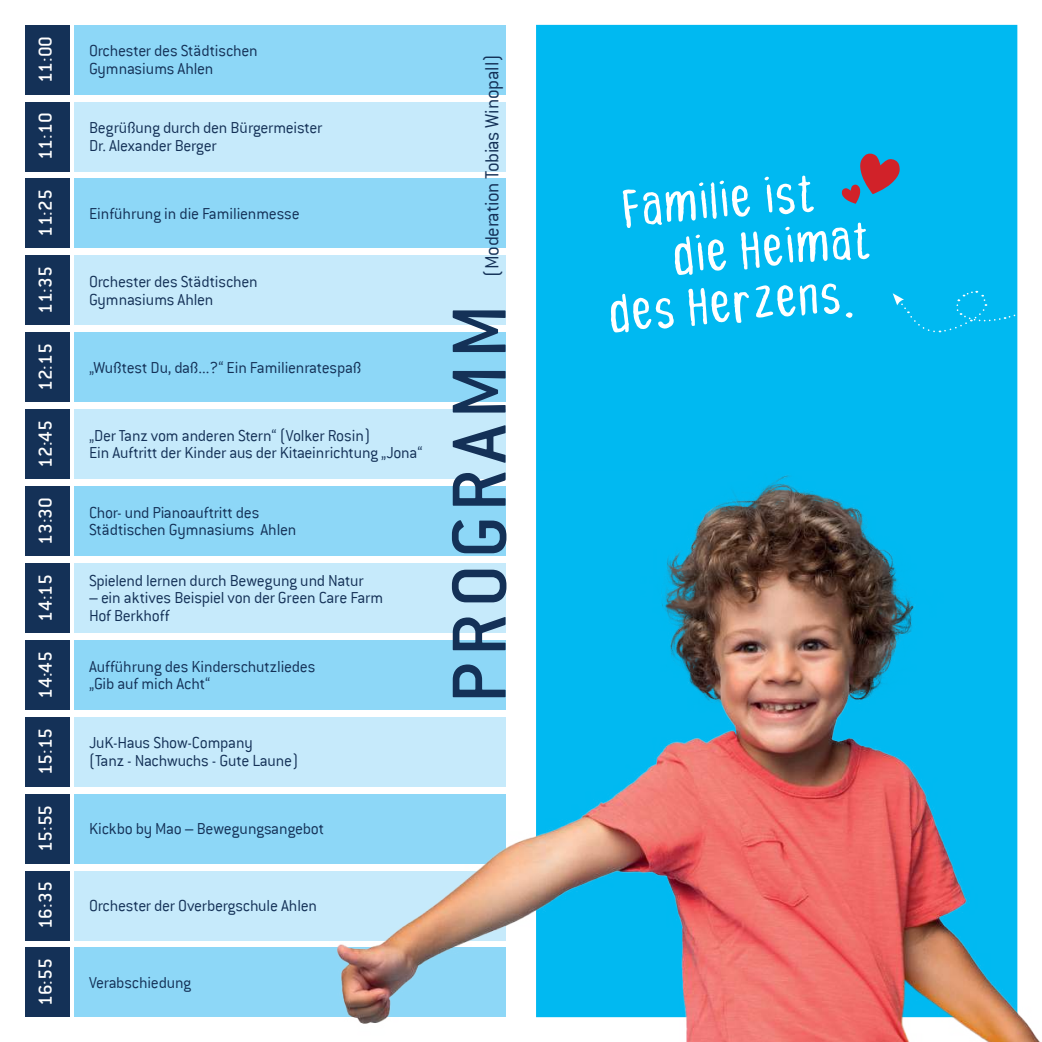
<style>
.page{position:relative;width:1042px;height:1042px;background:#fff}
.page>*{position:absolute;margin:0;border:0;box-sizing:border-box;transform-origin:0 0}
.t1{font:83.83px "Conduit ITC";letter-spacing:.075em;color:#143157}
.t2{font:54.07px "Bad Ink";color:#fff}
.t3{font:21px "Conduit ITC";color:#fff}
.t4{font:300 21px "Conduit ITC";letter-spacing:-.015em;color:#143157}
.t5{font:300 17.5px/17.5px "Conduit ITC";letter-spacing:-.015em;color:#143157}
</style>
<div class="page">
<div style="left:536px;top:25px;width:481px;height:992px;background:#00b9f1"></div>
<div style="left:74px;top:25px;width:432px;height:69px;background:#8dd7f7"></div>
<div style="left:74px;top:102px;width:432px;height:69px;background:#c6eafb"></div>
<div style="left:74px;top:179px;width:432px;height:69px;background:#8dd7f7"></div>
<div style="left:74px;top:256px;width:432px;height:69px;background:#c6eafb"></div>
<div style="left:74px;top:332px;width:432px;height:70px;background:#8dd7f7"></div>
<div style="left:74px;top:409px;width:432px;height:70px;background:#c6eafb"></div>
<div style="left:74px;top:486px;width:432px;height:70px;background:#8dd7f7"></div>
<div style="left:74px;top:563px;width:432px;height:70px;background:#c6eafb"></div>
<div style="left:74px;top:640px;width:432px;height:69px;background:#8dd7f7"></div>
<div style="left:74px;top:717px;width:432px;height:69px;background:#c6eafb"></div>
<div style="left:74px;top:794px;width:432px;height:69px;background:#8dd7f7"></div>
<div style="left:74px;top:871px;width:432px;height:69px;background:#c6eafb"></div>
<div style="left:74px;top:947px;width:432px;height:70px;background:#8dd7f7"></div>
<div style="left:25px;top:25px;width:44px;height:69px;background:#143157"></div>
<div style="left:25px;top:102px;width:44px;height:69px;background:#143157"></div>
<div style="left:25px;top:179px;width:44px;height:69px;background:#143157"></div>
<div style="left:25px;top:256px;width:44px;height:69px;background:#143157"></div>
<div style="left:25px;top:332px;width:44px;height:70px;background:#143157"></div>
<div style="left:25px;top:409px;width:44px;height:70px;background:#143157"></div>
<div style="left:25px;top:486px;width:44px;height:70px;background:#143157"></div>
<div style="left:25px;top:563px;width:44px;height:70px;background:#143157"></div>
<div style="left:25px;top:640px;width:44px;height:69px;background:#143157"></div>
<div style="left:25px;top:717px;width:44px;height:69px;background:#143157"></div>
<div style="left:25px;top:794px;width:44px;height:69px;background:#143157"></div>
<div style="left:25px;top:871px;width:44px;height:69px;background:#143157"></div>
<div style="left:25px;top:947px;width:44px;height:70px;background:#143157"></div>
<svg style="left:892px;top:289px;width:126px;height:44px"></svg>
<img style="left:320px;top:471px;width:720px;height:571px">
<svg style="left:841px;top:153px;width:59px;height:51px"></svg>
<p class="t3" style="left:38px;top:83px;width:49px;rotate:-90deg">11:00</p>
<p class="t3" style="left:38px;top:160px;width:49px;rotate:-90deg">11:10</p>
<p class="t3" style="left:38px;top:237px;width:49px;rotate:-90deg">11:25</p>
<p class="t3" style="left:38px;top:314px;width:49px;rotate:-90deg">11:35</p>
<p class="t3" style="left:38px;top:391px;width:49px;rotate:-90deg">12:15</p>
<p class="t3" style="left:38px;top:468px;width:49px;rotate:-90deg">12:45</p>
<p class="t3" style="left:38px;top:545px;width:49px;rotate:-90deg">13:30</p>
<p class="t3" style="left:38px;top:621px;width:49px;rotate:-90deg">14:15</p>
<p class="t3" style="left:38px;top:698px;width:49px;rotate:-90deg">14:45</p>
<p class="t3" style="left:38px;top:775px;width:49px;rotate:-90deg">15:15</p>
<p class="t3" style="left:38px;top:852px;width:49px;rotate:-90deg">15:55</p>
<p class="t3" style="left:38px;top:929px;width:49px;rotate:-90deg">16:35</p>
<p class="t3" style="left:38px;top:1006px;width:49px;rotate:-90deg">16:55</p>
<p class="t5" style="left:89px;top:43px;width:170px">Orchester des Städtischen<br>Gymnasiums Ahlen</p>
<p class="t5" style="left:89px;top:120px;width:235px">Begrüßung durch den Bürgermeister<br>Dr. Alexander Berger</p>
<p class="t5" style="left:89px;top:206px;width:212px">Einführung in die Familienmesse</p>
<p class="t5" style="left:89px;top:274px;width:170px">Orchester des Städtischen<br>Gymnasiums Ahlen</p>
<p class="t5" style="left:89px;top:360px;width:274px">„Wußtest Du, daß...?“ Ein Familienratespaß</p>
<p class="t5" style="left:89px;top:428px;width:335px">„Der Tanz vom anderen Stern“ (Volker Rosin)<br>Ein Auftritt der Kinder aus der Kitaeinrichtung „Jona“</p>
<p class="t5" style="left:89px;top:505px;width:209px">Chor- und Pianoauftritt des<br>Städtischen Gymnasiums Ahlen</p>
<p class="t5" style="left:89px;top:573px;width:276px">Spielend lernen durch Bewegung und Natur</p>
<p class="t5" style="left:89px;top:590px;width:296px">– ein aktives Beispiel von der Green Care Farm<br>Hof Berkhoff</p>
<p class="t5" style="left:89px;top:658px;width:228px">Aufführung des Kinderschutzliedes „Gib auf mich Acht“</p>
<p class="t5" style="left:89px;top:735px;width:211px">JuK-Haus Show-Company<br>(Tanz - Nachwuchs - Gute Laune)</p>
<p class="t5" style="left:89px;top:821px;width:237px">Kickbo by Mao – Bewegungsangebot</p>
<p class="t5" style="left:89px;top:898px;width:229px">Orchester der Overbergschule Ahlen</p>
<p class="t5" style="left:89px;top:975px;width:104px">Verabschiedung</p>
<p class="t4" style="left:483px;top:276px;width:223px;rotate:-90deg">(Moderation Tobias Winopall)</p>
<h1 class="t1" style="left:452px;top:703px;width:401px;rotate:-90deg">PROGRAMM</h1>
<h2 class="t2" style="left:620px;top:189px;width:196px;rotate:-5deg">Familie ist</h2>
<h2 class="t2" style="left:670px;top:237px;width:201px;rotate:-5deg">die Heimat</h2>
<h2 class="t2" style="left:606px;top:294px;width:248px;rotate:-5deg">des Herzens.</h2>
</div>
